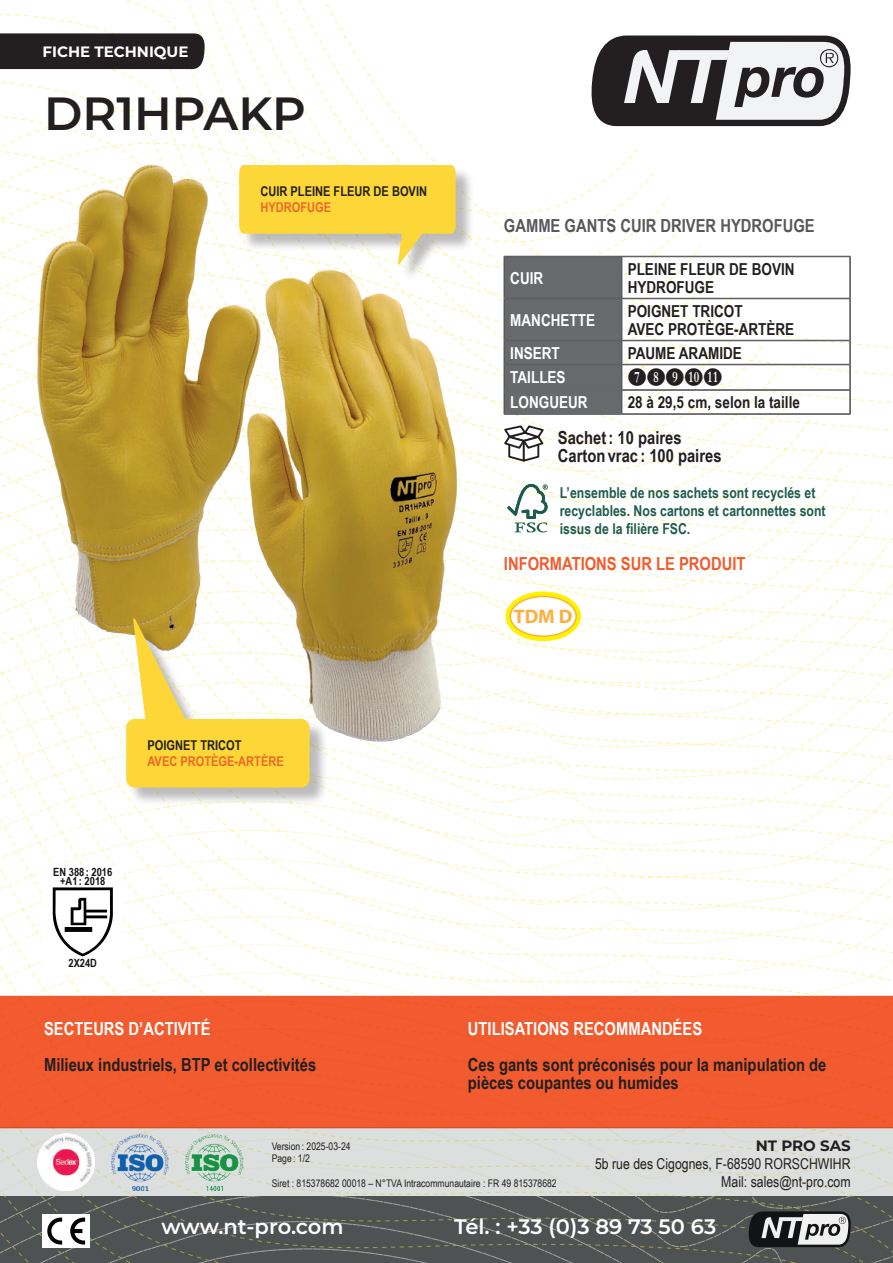
<style>
.page{position:relative;width:893px;height:1263px;background:#fff}
.page>*{position:absolute;margin:0;border:0;box-sizing:border-box;transform-origin:0 0}
.t1{font:600 46.5px "Montserrat";color:#231f20}
.t2{font:600 21px "Montserrat";letter-spacing:-.005em;color:#fff}
.t3{font:700 19.65px "Myriad Pro";color:#fbb03f}
.t4{font:700 18px/18px "Arial Narrow";color:#231f20}
.t5{font:700 18px "Arial Narrow";color:#fff}
.t6{font:700 18px "Arial Narrow";color:#57585a}
.t7{font:700 18px "Arial Narrow";color:#f15b2f}
.t8{font:700 16.5px/18px "Arial Narrow";color:#231f20}
.t9{font:700 16.5px "Arial Narrow";color:#fff}
.t10{font:16.5px "Numberpile";color:#231f20}
.t11{font:700 15px/18px "Arial Narrow";color:#1f5c4e}
.t12{font:15px "Arial Narrow";color:#231f20}
.t13{font:700 15px "Montserrat";color:#fff}
.t14{font:700 15px "Montserrat";color:#231f20}
.t15{font:700 13.5px "Arial Narrow";color:#231f20}
.t16{font:700 13.5px "Arial Narrow";color:#ee6728}
.t17{font:700 11.4px/9.3px "Arial Narrow";color:#111314;text-align:center}
.t18{font:10.5px/12.6px "Arial Narrow";color:#231f20}
</style>
<div class="page">
<svg style="left:1px;top:771px;width:892px;height:32px"></svg>
<svg style="left:0;top:803px;width:893px;height:32px"></svg>
<svg style="left:2px;top:835px;width:891px;height:31px"></svg>
<svg style="left:0;top:866px;width:893px;height:397px"></svg>
<svg style="left:0;top:897px;width:888px;height:366px"></svg>
<svg style="left:0;top:929px;width:877px;height:334px"></svg>
<svg style="left:0;top:959px;width:866px;height:304px"></svg>
<svg style="left:0;top:990px;width:855px;height:273px"></svg>
<svg style="left:0;top:1195px;width:833px;height:68px;background:#555857"></svg>
<svg style="left:749px;top:1210px;width:102px;height:38px"></svg>
<div style="left:43px;top:1214px;width:47px;height:34px;background:#fff"></div>
<svg style="left:47px;top:1217px;width:15px;height:27px"></svg>
<svg style="left:70px;top:1217px;width:15px;height:27px"></svg>
<svg style="left:592px;top:35px;width:258px;height:92px"></svg>
<svg style="left:0;top:1128px;width:893px;height:67px;background:#dcdcda"></svg>
<div style="left:0;top:33px;width:205px;height:36px;background:#231f20"></div>
<img style="left:186px;top:1133px;width:57px;height:58px">
<img style="left:112px;top:1133px;width:57px;height:58px">
<img style="left:38px;top:1133px;width:57px;height:58px">
<div style="left:0;top:996px;width:893px;height:132px;background:#f15b2f"></div>
<img style="left:0;top:165px;width:534px;height:577px">
<hr style="left:622px;top:256px;width:228px;height:1px;background:#57585a">
<hr style="left:850px;top:256px;width:1px;height:42px;background:#57585a">
<hr style="left:622px;top:298px;width:228px;height:1px;background:#57585a">
<hr style="left:850px;top:298px;width:1px;height:42px;background:#57585a">
<hr style="left:622px;top:340px;width:228px;height:1px;background:#57585a">
<hr style="left:622px;top:364px;width:228px;height:1px;background:#57585a">
<hr style="left:622px;top:389px;width:228px;height:1px;background:#57585a">
<hr style="left:622px;top:390px;width:228px;height:1px;background:#57585a">
<div style="left:504px;top:256px;width:119px;height:157px;background:#68696a"></div>
<svg style="left:850px;top:340px;width:1px;height:74px"></svg>
<hr style="left:504px;top:413px;width:118px;height:1px;background:#57585a">
<hr style="left:504px;top:414px;width:118px;height:1px;background:#57585a">
<hr style="left:622px;top:413px;width:228px;height:1px;background:#57585a">
<hr style="left:622px;top:414px;width:228px;height:1px;background:#57585a">
<svg style="left:507px;top:484px;width:41px;height:48px"></svg>
<svg style="left:502px;top:424px;width:42px;height:38px"></svg>
<div style="left:43px;top:864px;width:80px;height:107px;background:#fff"></div>
<svg style="left:53px;top:887px;width:60px;height:69px"></svg>
<div style="left:136px;top:621px;width:72px;height:139px;background:#231f20;opacity:.3"></div>
<svg style="left:133px;top:617px;width:57px;height:102px"></svg>
<div style="left:128px;top:721px;width:200px;height:85px;background:#231f20;opacity:.3"></div>
<div style="left:126px;top:719px;width:184px;height:68px;background:#fcd737;border-radius:9px"></div>
<div style="left:508px;top:594px;width:70px;height:44px;background:#fff;border-radius:50%"></div>
<div style="left:505px;top:591px;width:76px;height:50px;border:5px solid #fff101;border-radius:50%"></div>
<div style="left:510px;top:596px;width:67px;height:41px;border:1px solid #fbb03f;border-radius:50%"></div>
<div style="left:241px;top:167px;width:234px;height:115px;background:#231f20;opacity:.3"></div>
<svg style="left:239px;top:165px;width:217px;height:101px"></svg>
<p class="t13" style="left:43px;top:41px;width:147px">FICHE TECHNIQUE</p>
<h1 class="t1" style="left:44px;top:81px;width:263px">DR1HPAKP</h1>
<p class="t15" style="left:260px;top:181px;width:168px">CUIR PLEINE FLEUR DE BOVIN</p>
<p class="t16" style="left:260px;top:197px;width:72px">HYDROFUGE</p>
<p class="t6" style="left:504px;top:212px;width:312px">GAMME GANTS CUIR DRIVER HYDROFUGE</p>
<p class="t9" style="left:510px;top:265px;width:35px">CUIR</p>
<p class="t8" style="left:628px;top:259px;width:168px">PLEINE FLEUR DE BOVIN<br>HYDROFUGE</p>
<p class="t9" style="left:510px;top:307px;width:86px">MANCHETTE</p>
<p class="t8" style="left:628px;top:301px;width:168px">POIGNET TRICOT<br>AVEC PROTÈGE-ARTÈRE</p>
<p class="t9" style="left:510px;top:340px;width:51px">INSERT</p>
<p class="t8" style="left:628px;top:343px;width:116px">PAUME ARAMIDE</p>
<p class="t9" style="left:510px;top:365px;width:57px">TAILLES</p>
<p class="t10" style="left:628px;top:368px;width:96px">HIJKL</p>
<p class="t9" style="left:510px;top:390px;width:79px">LONGUEUR</p>
<p class="t8" style="left:628px;top:392px;width:174px">28 à 29,5 cm, selon la taille</p>
<p class="t4" style="left:558px;top:428px;width:165px">Sachet: 10 paires<br>Cartonvrac : 100 paires</p>
<p class="t11" style="left:560px;top:483px;width:267px">L’ensemble de nos sachets sont recyclés et recyclables. Nos cartons et cartonnettes sont issus de la filière FSC.</p>
<p class="t7" style="left:504px;top:550px;width:243px">INFORMATIONS SUR LE PRODUIT</p>
<p class="t3" style="left:514px;top:603px;width:60px">TDM D</p>
<p class="t15" style="left:147px;top:735px;width:96px">POIGNET TRICOT</p>
<p class="t16" style="left:147px;top:751px;width:138px">AVEC PROTÈGE-ARTÈRE</p>
<p class="t17" style="left:53px;top:867px;width:60px">EN 388 : 2016 +A1 : 2018</p>
<p class="t17" style="left:69px;top:958px;width:30px">2X24D</p>
<p class="t5" style="left:44px;top:1015px;width:168px">SECTEURS D’ACTIVITÉ</p>
<p class="t4" style="left:44px;top:1055px;width:274px">Milieux industriels, BTP et collectivités</p>
<p class="t18" style="left:272px;top:1139px;width:80px">Version : 2025-03-24<br>Page : 1/2</p>
<p class="t5" style="left:468px;top:1015px;width:236px">UTILISATIONS RECOMMANDÉES</p>
<p class="t4" style="left:468px;top:1055px;width:360px">Ces gants sont préconisés pour la manipulation de pièces coupantes ou humides</p>
<p class="t14" style="left:756px;top:1135px;width:97px">NT PRO SAS</p>
<p class="t12" style="left:595px;top:1153px;width:257px">5b rue des Cigognes, F-68590 RORSCHWIHR</p>
<p class="t18" style="left:272px;top:1176px;width:287px">Siret : 815378682 00018 – N°TVA Intracommunautaire : FR 49 815378682</p>
<p class="t12" style="left:721px;top:1171px;width:131px">Mail: sales@nt-pro.com</p>
<p class="t2" style="left:162px;top:1212px;width:184px">www.nt-pro.com</p>
<p class="t2" style="left:454px;top:1212px;width:264px">Tél. : +33 (0)3 89 73 50 63</p>
</div>
